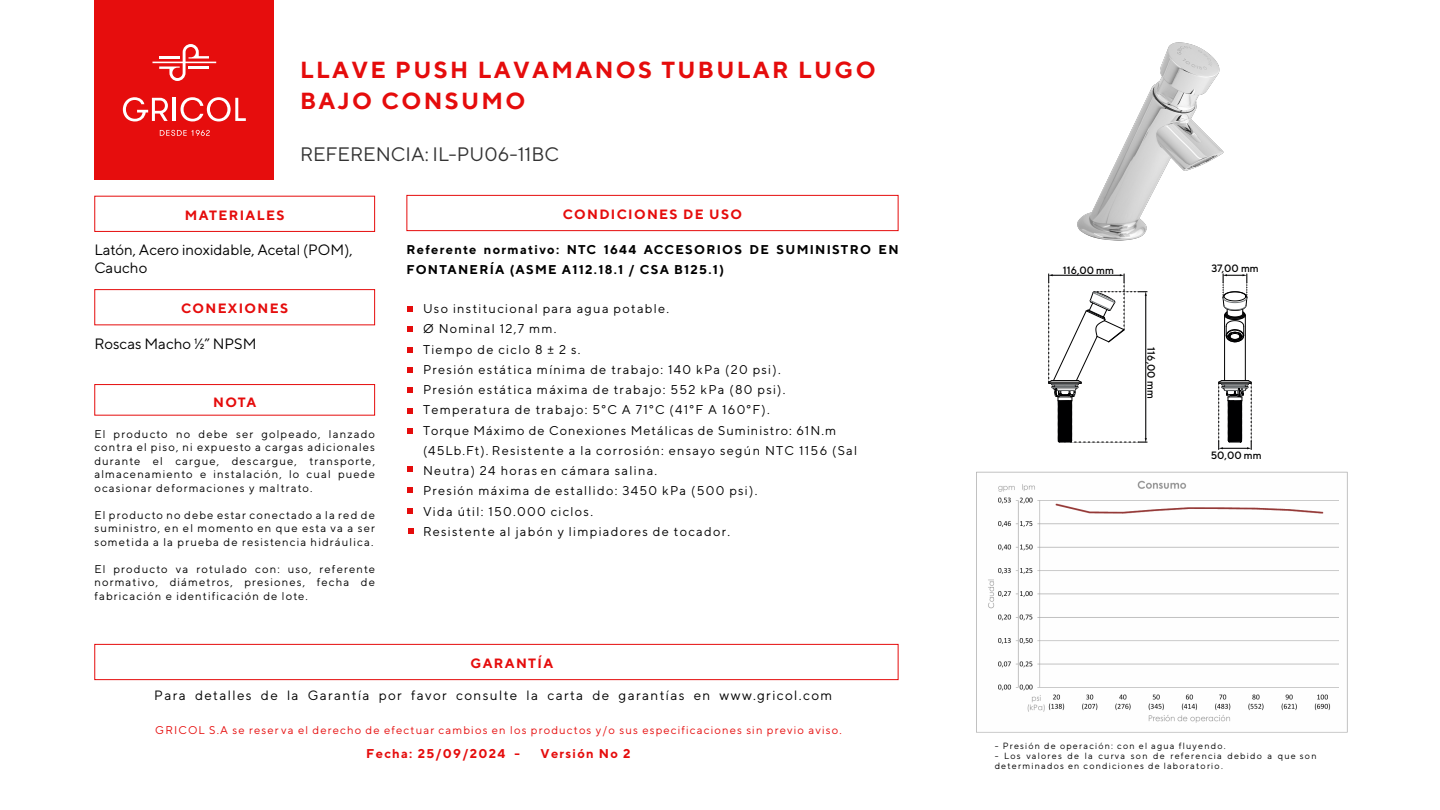
<style>
.page{position:relative;width:1440px;height:810px;background:#fff}
.page>*{position:absolute;margin:0;border:0;box-sizing:border-box;transform-origin:0 0}
.t1{font:700 23.25px/31.4px "TT Norms";letter-spacing:.1em;color:#e50c0c}
.t2{font:19.5px "TT Norms";color:#333}
.t3{font:15px/18px "TT Norms";color:#000}
.t4{font:13.5px "TT Norms";letter-spacing:.1em;color:#000}
.t5{font:700 13.5px "TT Norms";letter-spacing:.1em;color:#e50c0c}
.t6{font:12.75px/20.2px "TT Norms";letter-spacing:.1em;color:#000}
.t7{font:700 12.75px/20.2px "TT Norms";letter-spacing:.1em;color:#000}
.t8{font:700 12.75px "TT Norms";letter-spacing:.1em;color:#e50c0c}
.t9{font:11.25px/13.5px "TT Norms";letter-spacing:.1em;color:#000;text-align:justify}
.t10{font:11.25px "TT Norms";letter-spacing:.1em;color:#e60d0d}
.t11{font:500 10.73px "TT Norms";color:#000001;scale:.96 1}
.t12{font:500 10.65px "TT Norms";color:#000001}
.t13{font:9px/9.8px "TT Norms";letter-spacing:.135em;color:#000}
</style>
<div class="page">
<div style="left:94px;top:0;width:180px;height:180px;background:#e60d0d"></div>
<svg style="left:152px;top:44px;width:64px;height:37px"></svg>
<svg style="left:123px;top:97px;width:45px;height:24px"></svg>
<hr style="left:173px;top:98px;width:3px;height:23px;background:#fff">
<svg style="left:181px;top:97px;width:65px;height:24px"></svg>
<svg style="left:160px;top:130px;width:50px;height:6px"></svg>
<div style="left:94px;top:644px;width:804px;height:36px;border:1px solid #e50c0c"></div>
<div style="left:406px;top:195px;width:492px;height:36px;border:1px solid #e50c0c"></div>
<svg style="left:1048px;top:274px;width:99px;height:169px"></svg>
<hr style="left:1224px;top:315px;width:1px;height:66px;background:#000001">
<hr style="left:1245px;top:315px;width:1px;height:66px;background:#000001">
<svg style="left:1218px;top:380px;width:34px;height:70px"></svg>
<svg style="left:1223px;top:274px;width:25px;height:69px"></svg>
<svg style="left:407px;top:306px;width:6px;height:6px"></svg>
<svg style="left:407px;top:388px;width:6px;height:5px"></svg>
<svg style="left:407px;top:347px;width:6px;height:6px"></svg>
<svg style="left:407px;top:487px;width:6px;height:6px"></svg>
<svg style="left:407px;top:466px;width:6px;height:6px"></svg>
<svg style="left:407px;top:428px;width:6px;height:6px"></svg>
<svg style="left:407px;top:326px;width:6px;height:6px"></svg>
<svg style="left:407px;top:408px;width:6px;height:6px"></svg>
<svg style="left:407px;top:367px;width:6px;height:6px"></svg>
<img style="left:1077px;top:42px;width:147px;height:199px">
<div style="left:94px;top:196px;width:281px;height:36px;border:1px solid #e50c0c"></div>
<div style="left:94px;top:289px;width:281px;height:36px;border:1px solid #e50c0c"></div>
<div style="left:94px;top:384px;width:281px;height:32px;border:1px solid #e50c0c"></div>
<svg style="left:407px;top:508px;width:6px;height:6px"></svg>
<svg style="left:408px;top:528px;width:6px;height:6px"></svg>
<img style="left:976px;top:471px;width:372px;height:262px">
<p class="t1" style="left:300px;top:53px;width:577px">LLAVE PUSH LAVAMANOS TUBULAR LUGO<br>BAJO CONSUMO</p>
<p class="t2" style="left:300px;top:142px;width:261px">REFERENCIA: IL-PU06-11BC</p>
<p class="t5" style="left:185px;top:206px;width:101px">MATERIALES</p>
<p class="t5" style="left:563px;top:206px;width:181px">CONDICIONES DE USO</p>
<p class="t3" style="left:94px;top:240px;width:260px">Latón, Acero inoxidable, Acetal (POM),<br>Caucho</p>
<p class="t5" style="left:181px;top:300px;width:108px">CONEXIONES</p>
<p class="t3" style="left:94px;top:335px;width:164px">Roscas Macho ½” NPSM</p>
<p class="t5" style="left:213px;top:393px;width:44px">NOTA</p>
<p class="t9" style="left:94px;top:427px;width:282px">El producto no debe ser golpeado, lanzado contra el piso, ni expuesto a cargas adicionales durante el cargue, descargue, transporte, almacenamiento e instalación, lo cual puede ocasionar deformaciones y maltrato.</p>
<p class="t9" style="left:94px;top:508px;width:282px">El producto no debe estar conectado a la red de suministro, en el momento en que esta va a ser sometida a la prueba de resistencia hidráulica.</p>
<p class="t9" style="left:94px;top:562px;width:282px">El producto va rotulado con: uso, referente normativo, diámetros, presiones, fecha de fabricación e identificación de lote.</p>
<p class="t7" style="left:406px;top:239px;width:494px">Referente normativo: NTC 1644 ACCESORIOS DE SUMINISTRO EN<br>FONTANERÍA (ASME A112.18.1 / CSA B125.1)</p>
<p class="t6" style="left:423px;top:298px;width:436px">Uso institucional para agua potable.<br>Ø Nominal 12,7 mm.<br>Tiempo de ciclo 8 ± 2 s.<br>Presión estática mínima de trabajo: 140 kPa (20 psi).<br>Presión estática máxima de trabajo: 552 kPa (80 psi).<br>Temperatura de trabajo: 5°C A 71°C (41°F A 160°F).<br>Torque Máximo de Conexiones Metálicas de Suministro: 61N.m (45Lb.Ft). Resistente a la corrosión: ensayo según NTC 1156 (Sal Neutra) 24 horas en cámara salina.<br>Presión máxima de estallido: 3450 kPa (500 psi).<br>Vida útil: 150.000 ciclos.<br>Resistente al jabón y limpiadores de tocador.</p>
<p class="t5" style="left:470px;top:654px;width:84px">GARANTÍA</p>
<p class="t4" style="left:154px;top:687px;width:679px">Para detalles de la Garantía por favor consulte la carta de garantías en www.gricol.com</p>
<p class="t10" style="left:155px;top:723px;width:688px">GRICOL S.A se reser va el derecho de efectuar cambios en los productos y/o sus especificaciones sin previo aviso.</p>
<p class="t8" style="left:366px;top:746px;width:155px">Fecha: 25/09/2024 -</p>
<p class="t8" style="left:541px;top:746px;width:92px">Versión No 2</p>
<p class="t12" style="left:1063px;top:263px;width:53px">116,00 mm</p>
<p class="t12" style="left:1212px;top:262px;width:49px">37,00 mm</p>
<p class="t11" style="left:1158px;top:347px;width:55px;rotate:90deg">116,00 mm</p>
<p class="t12" style="left:1211px;top:449px;width:52px">50,00 mm</p>
<p class="t13" style="left:995px;top:741px;width:232px">- Presión de operación: con el agua fluyendo.</p>
<p class="t13" style="left:995px;top:751px;width:323px">- Los valores de la curva son de referencia debido a que son determinados en condiciones de laboratorio.</p>
</div>
